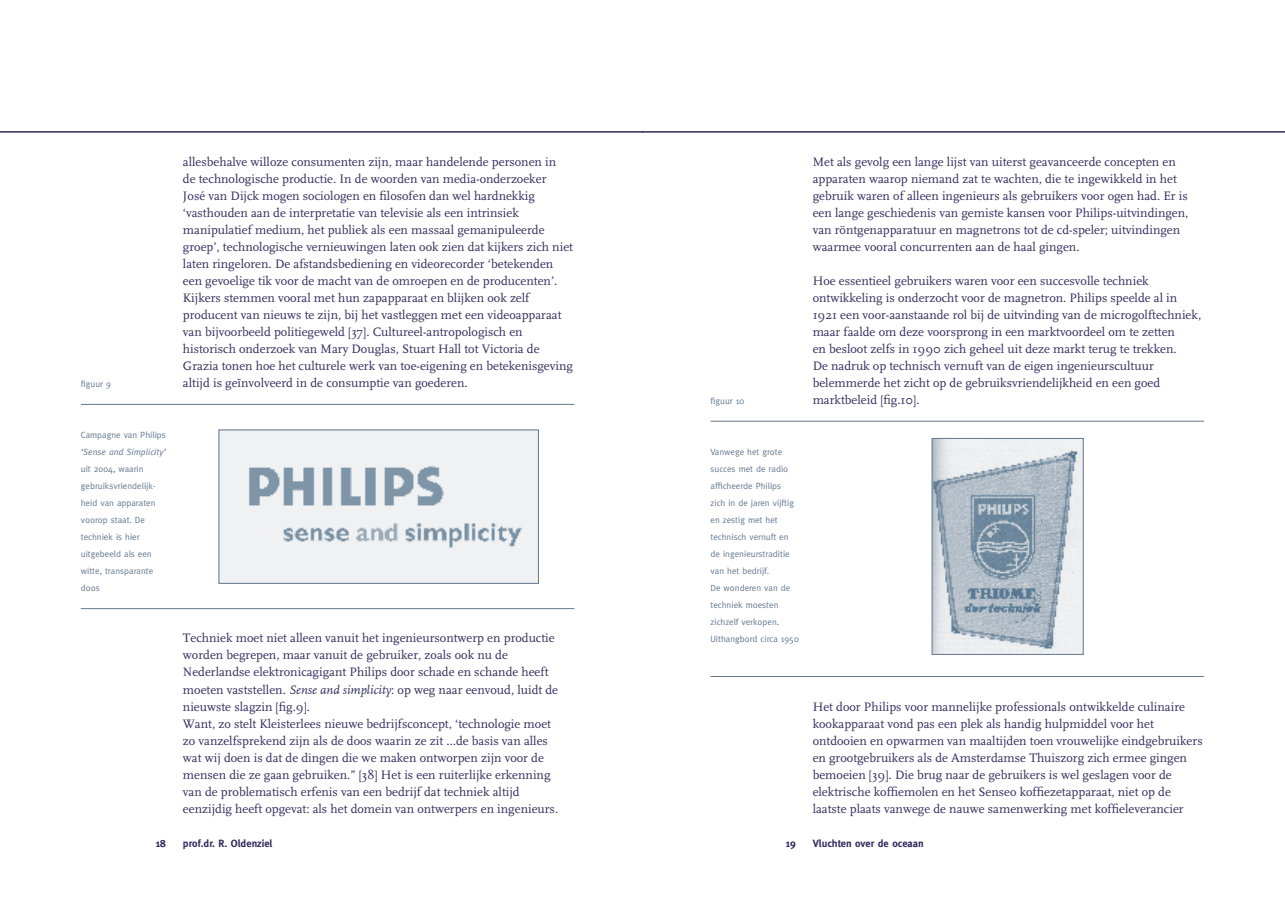
<style>
.page{position:relative;width:1285px;height:919px;background:#fff}
.page>*{position:absolute;margin:0;border:0;box-sizing:border-box;transform-origin:0 0}
.t1{font:12.75px/17px "FF Scala";color:#312b5d}
.t2{font:700 10.5px "Meta";color:#312b5d}
.t3{font:9px/17px "Meta";color:#63778f}
.t4{font:italic 9px "Meta";color:#63778f}
.s1{font-style:italic}
</style>
<div class="page">
<img style="left:221px;top:431px;width:315px;height:150px">
<hr style="left:81px;top:404px;width:493px;height:1px;background:#63778f">
<hr style="left:81px;top:608px;width:493px;height:1px;background:#63778f">
<img style="left:933px;top:440px;width:148px;height:212px">
<div style="left:931px;top:438px;width:152px;height:216px;border:1px solid #63778f"></div>
<hr style="left:0;top:131px;width:642px;height:2px;background:#312b5d">
<hr style="left:642px;top:131px;width:642px;height:2px;background:#312b5d">
<hr style="left:710px;top:421px;width:493px;height:1px;background:#63778f">
<hr style="left:710px;top:676px;width:493px;height:1px;background:#63778f">
<p class="t3" style="left:81px;top:375px;width:32px">figuur 9</p>
<p class="t3" style="left:81px;top:426px;width:87px">Campagne van Philips</p>
<p class="t4" style="left:81px;top:447px;width:87px">‘Sense and Simplicity’</p>
<p class="t3" style="left:81px;top:460px;width:76px">uit 2004, waarin gebruiksvriendelijk&shy;heid van apparaten voorop staat. De techniek is hier uitgebeeld als een witte, transparante doos</p>
<p class="t1" style="left:183px;top:153px;width:391px">allesbehalve willoze consumenten zijn, maar handelende personen in<br>de technologische productie. In de woorden van media-onderzoeker<br>José van Dijck mogen sociologen en filosofen dan wel hardnekkig ‘vasthouden aan de interpretatie van televisie als een intrinsiek manipulatief medium, het publiek als een massaal gemanipuleerde groep’, technologische vernieuwingen laten ook zien dat kijkers zich niet laten ringeloren. De afstandsbediening en videorecorder ‘betekenden een gevoelige tik voor de macht van de omroepen en de producenten’.<br>Kijkers stemmen vooral met hun zapapparaat en blijken ook zelf producent van nieuws te zijn, bij het vastleggen met een videoapparaat van bijvoorbeeld politiegeweld [37]. Cultureel-antropologisch en historisch onderzoek van Mary Douglas, Stuart Hall tot Victoria de Grazia tonen hoe het culturele werk van toe-eigening en betekenisgeving altijd is geïnvolveerd in de consumptie van goederen.</p>
<p class="t1" style="left:183px;top:630px;width:376px">Techniek moet niet alleen vanuit het ingenieursontwerp en productie worden begrepen, maar vanuit de gebruiker, zoals ook nu de Nederlandse elektronicagigant Philips door schade en schande heeft moeten vaststellen. <span class="s1">Sense and simplicity</span>: op weg naar eenvoud, luidt de nieuwste slagzin [fig.9].<br>Want, zo stelt Kleisterlees nieuwe bedrijfsconcept, ‘technologie moet zo vanzelfsprekend zijn als de doos waarin ze zit …de basis van alles wat wij doen is dat de dingen die we maken ontworpen zijn voor de mensen die ze gaan gebruiken.” [38] Het is een ruiterlijke erkenning van de problematisch erfenis van een bedrijf dat techniek altijd eenzijdig heeft opgevat: als het domein van ontwerpers en ingenieurs.</p>
<p class="t3" style="left:710px;top:392px;width:35px">figuur 10</p>
<p class="t1" style="left:812px;top:153px;width:377px">Met als gevolg een lange lijst van uiterst geavanceerde concepten en apparaten waarop niemand zat te wachten, die te ingewikkeld in het gebruik waren of alleen ingenieurs als gebruikers voor ogen had. Er is een lange geschiedenis van gemiste kansen voor Philips-uitvindingen, van röntgenapparatuur en magnetrons tot de cd-speler; uitvindingen waarmee vooral concurrenten aan de haal gingen.</p>
<p class="t1" style="left:812px;top:272px;width:390px">Hoe essentieel gebruikers waren voor een succesvolle techniek ontwikkeling is onderzocht voor de magnetron. Philips speelde al in 1921 een voor-aanstaande rol bij de uitvinding van de microgolftechniek, maar faalde om deze voorsprong in een marktvoordeel om te zetten<br>en besloot zelfs in 1990 zich geheel uit deze markt terug te trekken.<br>De nadruk op technisch vernuft van de eigen ingenieurscultuur belemmerde het zicht op de gebruiksvriendelijkheid en een goed marktbeleid [fig.10].</p>
<p class="t3" style="left:710px;top:443px;width:90px">Vanwege het grote succes met de radio afficheerde Philips<br>zich in de jaren vijftig en zestig met het technisch vernuft en de ingenieurstraditie van het bedrijf.<br>De wonderen van de techniek moesten zichzelf verkopen.<br>Uithangbord circa 1950</p>
<p class="t1" style="left:812px;top:698px;width:391px">Het door Philips voor mannelijke professionals ontwikkelde culinaire kookapparaat vond pas een plek als handig hulpmiddel voor het ontdooien en opwarmen van maaltijden toen vrouwelijke eindgebruikers en grootgebruikers als de Amsterdamse Thuiszorg zich ermee gingen bemoeien [39]. Die brug naar de gebruikers is wel geslagen voor de elektrische koffiemolen en het Senseo koffiezetapparaat, niet op de laatste plaats vanwege de nauwe samenwerking met koffieleverancier</p>
<p class="t2" style="left:155px;top:836px;width:12px">18</p>
<p class="t2" style="left:183px;top:836px;width:91px">prof.dr. R. Oldenziel</p>
<p class="t2" style="left:785px;top:836px;width:12px">19</p>
<p class="t2" style="left:812px;top:836px;width:112px">Vluchten over de oceaan</p>
</div>
